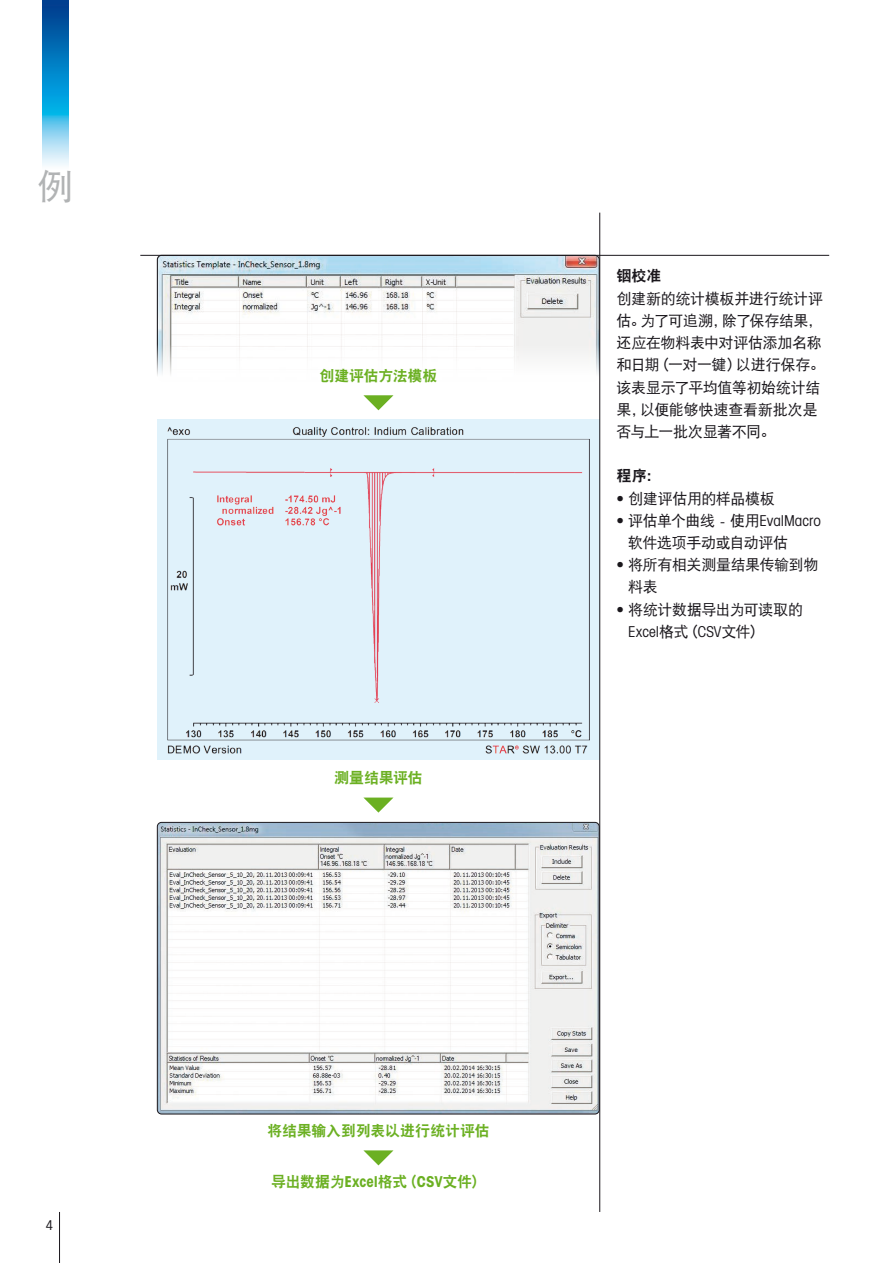
<style>
.page{position:relative;width:893px;height:1263px;background:#fff}
.page>*{position:absolute;margin:0;border:0;box-sizing:border-box;transform-origin:0 0}
.t1{font:36px "DFP Hei W5";color:#b1b3b4}
._2_Title_Book_28_32{font:15px/22.2px "DFP Hei W5";letter-spacing:-.025em;color:#1a171c}
._2_Title_Book_28_32-2{font:15px "DFP Hei W9";letter-spacing:-.02em;color:#6bb022}
._10_Lead_with_bullet{font:15px "DFP Hei W9";color:#1a171c}
._2_Title_Book_28_32-3{font:15px "DFP Hei W9";color:#1a171c}
.t2{font:13.5px "Avant Gardefor MT Bk";color:#1a171c}
.s1{font-family:"Avant Gardefor MT Bk"}
.s2{font-family:"Avant Gardefor MT Bd"}
</style>
<div class="page">
<hr style="left:59px;top:1212px;width:1px;height:51px;background:#1a171c">
<img style="left:43px;top:0;width:25px;height:166px">
<img style="left:157px;top:822px;width:442px;height:292px">
<div style="left:157px;top:822px;width:442px;height:292px;border:1px solid #1a171c;border-radius:4px"></div>
<img style="left:157px;top:256px;width:442px;height:118px">
<div style="left:157px;top:255px;width:442px;height:127px;border:1px solid #1a171c;border-radius:4px"></div>
<div style="left:157px;top:420px;width:443px;height:340px;background:#e0f2fb"></div>
<img style="left:168px;top:427px;width:421px;height:327px">
<hr style="left:140px;top:255px;width:689px;height:1px;background:#1a171c">
<hr style="left:599px;top:213px;width:1px;height:999px;background:#1a171c">
<svg style="left:363px;top:797px;width:30px;height:16px"></svg>
<svg style="left:363px;top:1150px;width:30px;height:15px"></svg>
<svg style="left:363px;top:395px;width:30px;height:15px"></svg>
<p class="t1" style="left:37px;top:167px;width:37px">例</p>
<p class="t2" style="left:46px;top:1217px;width:9px">4</p>
<p class="_2_Title_Book_28_32-2" style="left:319px;top:367px;width:120px">创建评估方法模板</p>
<p class="_2_Title_Book_28_32-2" style="left:334px;top:770px;width:90px">测量结果评估</p>
<p class="_10_Lead_with_bullet" style="left:617px;top:268px;width:47px">铟校准</p>
<p class="_2_Title_Book_28_32" style="left:617px;top:287px;width:210px">创建新的统计模板并进行统计评估。为了可追溯，除了保存结果，还应在物料表中对评估添加名称和日期（一对一键）以进行保存。该表显示了平均值等初始统计结果，以便能够快速查看新批次是否与上一批次显著不同。</p>
<p class="_2_Title_Book_28_32-3" style="left:617px;top:468px;width:45px">程序：</p>
<p class="_2_Title_Book_28_32" style="left:617px;top:487px;width:160px"><span class="s1">•</span> 创建评估用的样品模板</p>
<p class="_2_Title_Book_28_32" style="left:628px;top:509px;width:194px;text-indent:-12px"><span class="s1">•</span> 评估单个曲线 - 使用<span class="s1">EvalMacro</span>软件选项手动或自动评估</p>
<p class="_2_Title_Book_28_32" style="left:628px;top:553px;width:192px;text-indent:-12px"><span class="s1">•</span> 将所有相关测量结果传输到物料表</p>
<p class="_2_Title_Book_28_32" style="left:628px;top:598px;width:176px;text-indent:-12px"><span class="s1">•</span> 将统计数据导出为可读取的<br><span class="s1">Excel</span>格式（<span class="s1">CSV</span>文件）</p>
<p class="_2_Title_Book_28_32-2" style="left:267px;top:1122px;width:224px">将结果输入到列表以进行统计评估</p>
<p class="_2_Title_Book_28_32-2" style="left:271px;top:1173px;width:216px">导出数据为<span class="s2">Excel</span>格式（<span class="s2">CSV</span>文件）</p>
</div>
